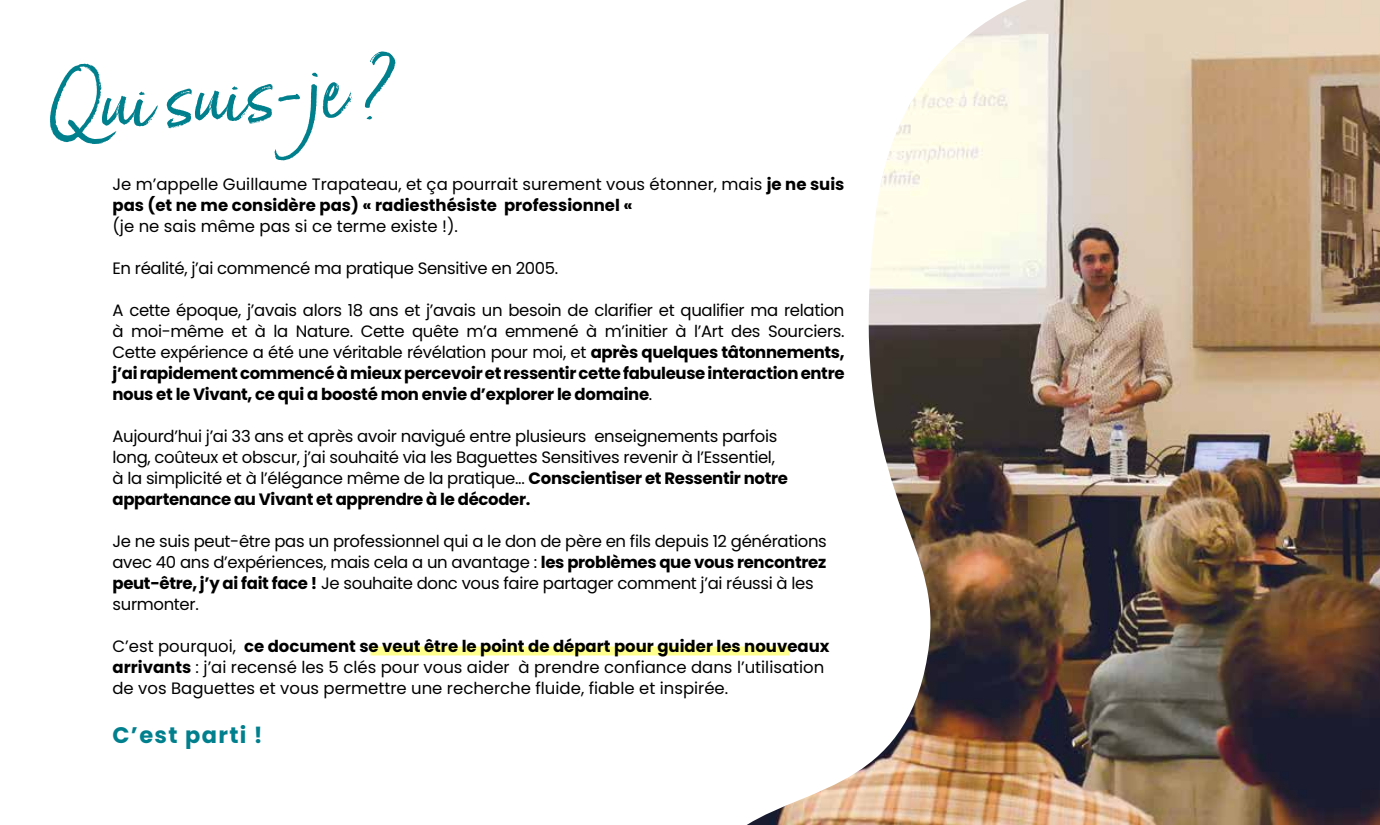
<style>
.page{position:relative;width:1380px;height:825px;background:#fff}
.page>*{position:absolute;margin:0;border:0;box-sizing:border-box;transform-origin:0 0}
.t1{font:75px "Born Ready";color:#007f8d}
.t2{font:700 22.5px "Poppins";letter-spacing:.06em;color:#007f8d}
.t3{font:16.5px/21px "Poppins";letter-spacing:-.02em;color:#000}
.t4{font:16.5px/21px "Poppins";color:#000}
.s1{font-weight:700}
</style>
<div class="page">
<div style="left:370px;top:646px;width:419px;height:10px;background:#ffff8e"></div>
<img style="left:747px;top:0;width:633px;height:825px">
<h1 class="t1" style="left:45px;top:60px;width:353px;rotate:-3deg">Qui suis-je ?</h1>
<p class="t4" style="left:112px;top:174px;width:733px">Je m’appelle Guillaume Trapateau, et ça pourrait surement vous étonner, mais <span class="s1">je ne suis pas (et ne me considère pas) « radiesthésiste professionnel «</span></p>
<p class="t4" style="left:112px;top:216px;width:347px">(je ne sais même pas si ce terme existe !).</p>
<p class="t3" style="left:112px;top:258px;width:447px">En réalité, j’ai commencé ma pratique Sensitive en 2005.</p>
<p class="t3" style="left:112px;top:300px;width:734px;text-align:justify">A cette époque, j’avais alors 18 ans et j’avais un besoin de clarifier et qualifier ma relation à moi-même et à la Nature. Cette quête m’a emmené à m’initier à l’Art des Sourciers.<br>Cette expérience a été une véritable révélation pour moi, et <span class="s1">après quelques tâtonnements, j’ai rapidement commencé à mieux percevoir et ressentir cette fabuleuse interaction entre nous et le Vivant, ce qui a boosté mon envie d’explorer le domaine</span>.</p>
<p class="t3" style="left:112px;top:426px;width:677px">Aujourd’hui j’ai 33 ans et après avoir navigué entre plusieurs enseignements parfois long, coûteux et obscur, j’ai souhaité via les Baguettes Sensitives revenir à l’Essentiel, à la simplicité et à l’élégance même de la pratique... <span class="s1">Conscientiser et Ressentir notre appartenance au Vivant et apprendre à le décoder.</span></p>
<p class="t3" style="left:112px;top:531px;width:716px">Je ne suis peut-être pas un professionnel qui a le don de père en fils depuis 12 générations avec 40 ans d’expériences, mais cela a un avantage : <span class="s1">les problèmes que vous rencontrez peut-être, j’y ai fait face !</span> Je souhaite donc vous faire partager comment j’ai réussi à les surmonter.</p>
<p class="t4" style="left:112px;top:636px;width:719px">C’est pourquoi, <span class="s1">ce document se veut être le point de départ pour guider les nouveaux arrivants</span> : j’ai recensé les 5 clés pour vous aider à prendre confiance dans l’utilisation de vos Baguettes et vous permettre une recherche fluide, fiable et inspirée.</p>
<h2 class="t2" style="left:112px;top:722px;width:152px">C’est parti !</h2>
</div>
